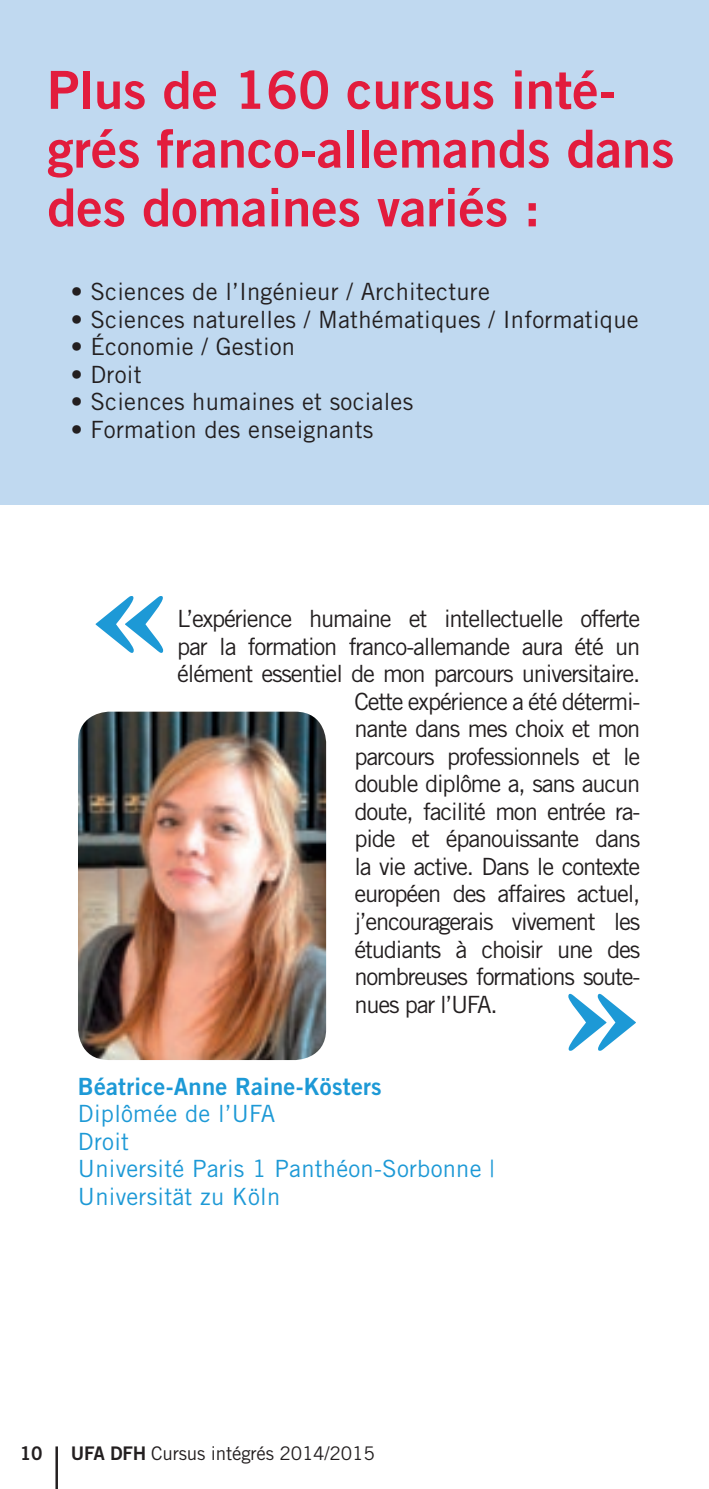
<style>
.page{position:relative;width:709px;height:1489px;background:#fff}
.page>*{position:absolute;margin:0;border:0;box-sizing:border-box;transform-origin:0 0}
.t1{font:700 150px "Times LT Std";color:#1d99d6}
.t2{font:52.5px/58.8px "Trade Gothic LT Std Bd 2";color:#e21c3d}
.t3{font:23.75px "Trade Gothic LT Std";letter-spacing:-.05em;color:#231f20}
.t4{font:23.75px "Trade Gothic LT Std";letter-spacing:.01em;color:#231f20}
.t5{font:23.75px/27.5px "Trade Gothic LT Std";letter-spacing:.01em;color:#1d99d6}
.t6{font:23.75px "Trade Gothic LT Std Bd 2";letter-spacing:.01em;color:#1d99d6}
.t7{font:18.75px "Trade Gothic LT Std";letter-spacing:-.01em;color:#231f20}
.t8{font:18.75px "Trade Gothic LT Std Bd 2";color:#231f20}
.s1{font-family:"Trade Gothic LT Std Bd 2"}
</style>
<div class="page">
<div style="left:0;top:0;width:709px;height:505px;background:#c0d9f0"></div>
<img style="left:78px;top:711px;width:248px;height:348px">
<hr style="left:55px;top:1446px;width:3px;height:42px;background:#231f20">
<h2 class="t2" style="left:47px;top:60px;width:629px">Plus de 160 cursus inté&shy;grés franco-allemands dans des domaines variés :</h2>
<p class="t4" style="left:71px;top:277px;width:420px">• Sciences de l’Ingénieur / Architecture</p>
<p class="t4" style="left:71px;top:305px;width:569px">• Sciences naturelles / Mathématiques / Informatique</p>
<p class="t4" style="left:71px;top:332px;width:226px">• Économie / Gestion</p>
<p class="t3" style="left:71px;top:360px;width:72px">• Droit</p>
<p class="t4" style="left:71px;top:387px;width:344px">• Sciences humaines et sociales</p>
<p class="t4" style="left:71px;top:415px;width:304px">• Formation des enseignants</p>
<h1 class="t1" style="left:92px;top:518px;width:76px">«</h1>
<p class="t3" style="left:177px;top:604px;width:465px">L’expérience humaine et intellectuelle offerte</p>
<p class="t3" style="left:177px;top:632px;width:465px">par la formation franco-allemande aura été un</p>
<p class="t3" style="left:177px;top:659px;width:464px">élément essentiel de mon parcours universitaire.</p>
<p class="t3" style="left:354px;top:687px;width:287px">Cette expérience a été détermi-</p>
<p class="t3" style="left:354px;top:714px;width:287px">nante dans mes choix et mon</p>
<p class="t3" style="left:354px;top:742px;width:287px">parcours professionnels et le</p>
<p class="t3" style="left:354px;top:769px;width:287px">double diplôme a, sans aucun</p>
<p class="t3" style="left:354px;top:797px;width:287px">doute, facilité mon entrée ra-</p>
<p class="t3" style="left:354px;top:824px;width:287px">pide et épanouissante dans</p>
<p class="t3" style="left:354px;top:852px;width:287px">la vie active. Dans le contexte</p>
<p class="t3" style="left:354px;top:879px;width:287px">européen des affaires actuel,</p>
<p class="t3" style="left:354px;top:907px;width:287px">j’encouragerais vivement les</p>
<p class="t3" style="left:354px;top:934px;width:287px">étudiants à choisir une des</p>
<p class="t3" style="left:354px;top:962px;width:287px">nombreuses formations soute-</p>
<p class="t3" style="left:354px;top:989px;width:145px">nues par l’UFA.</p>
<h1 class="t1" style="left:564px;top:915px;width:76px">»</h1>
<p class="t6" style="left:78px;top:1071px;width:305px">Béatrice-Anne Raine-Kösters</p>
<p class="t5" style="left:78px;top:1099px;width:418px">Diplômée de l’UFA<br>Droit<br>Université Paris 1 Panthéon-Sorbonne |<br>Universität zu Köln</p>
<p class="t8" style="left:20px;top:1441px;width:24px">10</p>
<p class="t7" style="left:71px;top:1441px;width:305px"><span class="s1">UFA DFH</span> Cursus intégrés 2014/2015</p>
</div>
